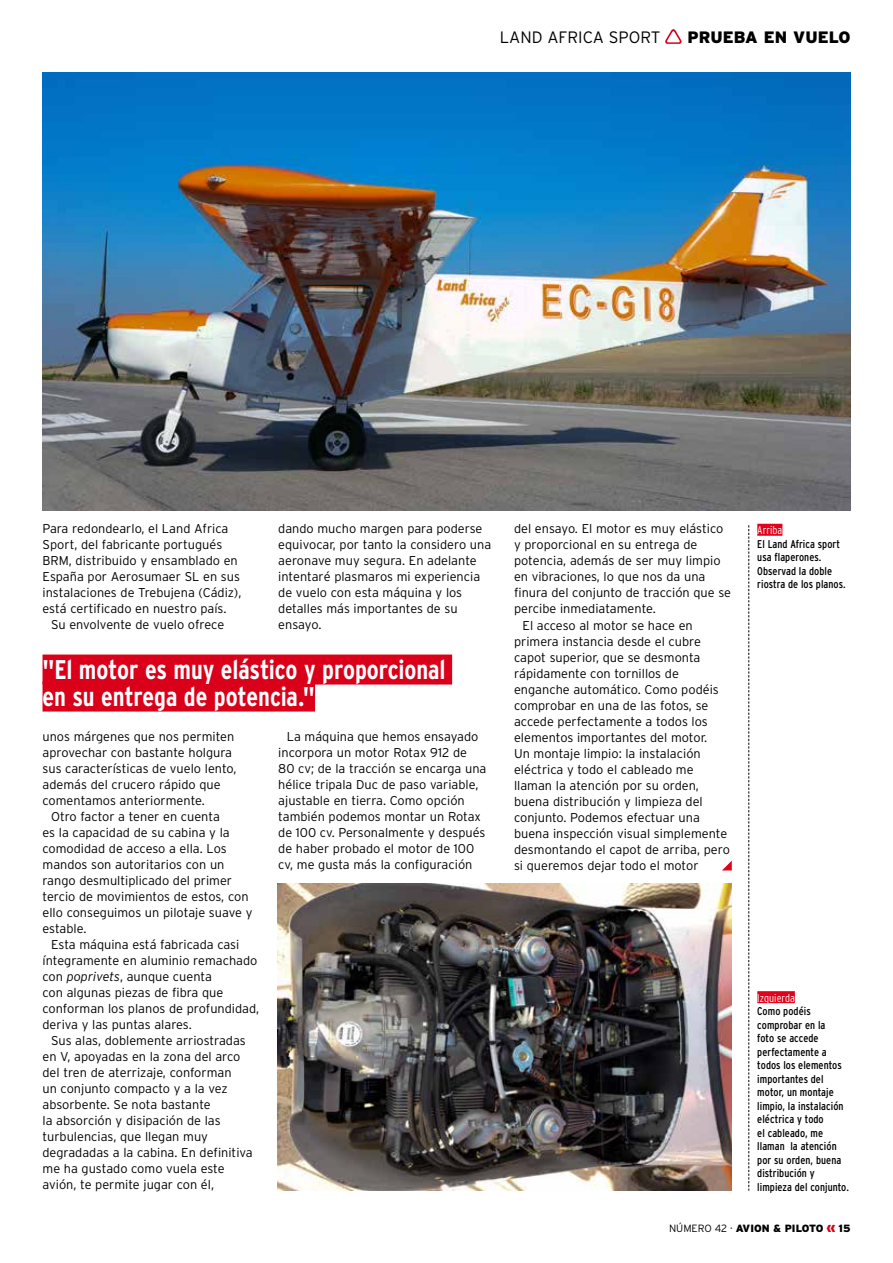
<style>
.page{position:relative;width:893px;height:1263px;background:#fff}
.page>*{position:absolute;margin:0;border:0;box-sizing:border-box;transform-origin:0 0}
.t1{font:700 condensed 27px/27px "Interstate";letter-spacing:-.005em;color:#fff;scale:.95 1}
.t2{font:300 16.5px "Interstate";color:#000}
.t3{font:900 16.5px "Interstate";color:#000}
.t4{font:300 12.75px/16px "Interstate";color:#000}
.t5{font:condensed 11.25px/13.5px "Interstate";letter-spacing:.005em;color:#000}
.t6{font:300 condensed 11.25px "Interstate";letter-spacing:.005em;color:#fff}
.t7{font:900 10.5px "Interstate";color:#000}
.s1{font-style:italic}
.s2{font-weight:300}
.s3{font-size:13.5px;color:#da001a}
</style>
<div class="page">
<div style="left:43px;top:654px;width:409px;height:30px;background:#da001a"></div>
<div style="left:43px;top:681px;width:272px;height:30px;background:#da001a"></div>
<svg style="left:722px;top:860px;width:10px;height:10px"></svg>
<svg style="left:665px;top:29px;width:16px;height:15px"></svg>
<img style="left:278px;top:883px;width:454px;height:308px">
<img style="left:43px;top:72px;width:807px;height:438px">
<svg style="left:748px;top:525px;width:1px;height:666px"></svg>
<div style="left:757px;top:524px;width:25px;height:12px;background:#e2001a"></div>
<div style="left:757px;top:991px;width:38px;height:12px;background:#e2001a"></div>
<p class="t2" style="left:500px;top:28px;width:141px">Lan d Africa Sport</p>
<p class="t3" style="left:687px;top:28px;width:153px">PRUEBA EN VUELO</p>
<p class="t4" style="left:43px;top:521px;width:200px">Para redondearlo, el Land Africa Sport, del fabricante portugués BRM, distribuido y ensamblado en España por Aerosumaer SL en sus instalaciones de Trebujena (Cádiz), está certificado en nuestro país.</p>
<p class="t4" style="left:51px;top:617px;width:175px">Su envolvente de vuelo ofrece</p>
<p class="t4" style="left:278px;top:521px;width:214px">dando mucho margen para poderse equivocar, por tanto la considero una aeronave muy segura. En adelante intentaré plasmaros mi experiencia de vuelo con esta máquina y los detalles más importantes de su ensayo.</p>
<h1 class="t1" style="left:43px;top:655px;width:426px">"El motor es muy elástico y proporcional en su entrega de potencia."</h1>
<p class="t4" style="left:43px;top:729px;width:195px">unos márgenes que nos permiten aprovechar con bastante holgura sus características de vuelo lento, además del crucero rápido que comentamos anteriormente.</p>
<p class="t4" style="left:43px;top:809px;width:211px;text-indent:9px">Otro factor a tener en cuenta<br>es la capacidad de su cabina y la comodidad de acceso a ella. Los mandos son autoritarios con un rango desmultiplicado del primer tercio de movimientos de estos, con ello conseguimos un pilotaje suave y estable.</p>
<p class="t4" style="left:43px;top:937px;width:218px;text-indent:9px">Esta máquina está fabricada casi íntegramente en aluminio remachado con <span class="s1">poprivets</span>, aunque cuenta<br>con algunas piezas de fibra que conforman los planos de profundidad, deriva y las puntas alares.</p>
<p class="t4" style="left:43px;top:1033px;width:212px;text-indent:9px">Sus alas, doblemente arriostradas en V, apoyadas en la zona del arco del tren de aterrizaje, conforman<br>un conjunto compacto y a la vez absorbente. Se nota bastante<br>la absorción y disipación de las turbulencias, que llegan muy degradadas a la cabina. En definitiva me ha gustado como vuela este avión, te permite jugar con él,</p>
<p class="t4" style="left:278px;top:729px;width:210px;text-indent:9px">La máquina que hemos ensayado incorpora un motor Rotax 912 de<br>80 cv; de la tracción se encarga una hélice tripala Duc de paso variable, ajustable en tierra. Como opción también podemos montar un Rotax de 100 cv. Personalmente y después de haber probado el motor de 100 cv, me gusta más la configuración</p>
<p class="t4" style="left:514px;top:521px;width:211px">del ensayo. El motor es muy elástico</p>
<p class="t4" style="left:514px;top:537px;width:185px">y proporcional en su entrega de</p>
<p class="t4" style="left:514px;top:553px;width:208px">potencia, además de ser muy limpio</p>
<p class="t4" style="left:514px;top:569px;width:193px">en vibraciones, lo que nos da una</p>
<p class="t4" style="left:514px;top:585px;width:219px">finura del conjunto de tracción que se</p>
<p class="t4" style="left:514px;top:601px;width:143px">percibe inmediatamente.</p>
<p class="t4" style="left:522px;top:617px;width:172px">El acceso al motor se hace en</p>
<p class="t4" style="left:514px;top:633px;width:188px">primera instancia desde el cubre</p>
<p class="t4" style="left:514px;top:649px;width:188px">capot superior, que se desmonta</p>
<p class="t4" style="left:514px;top:665px;width:166px">rápidamente con tornillos de</p>
<p class="t4" style="left:514px;top:681px;width:206px">enganche automático. Como podéis</p>
<p class="t4" style="left:514px;top:697px;width:196px">comprobar en una de las fotos, se</p>
<p class="t4" style="left:514px;top:713px;width:195px">accede perfectamente a todos los</p>
<p class="t4" style="left:514px;top:729px;width:195px">elementos importantes del motor.</p>
<p class="t4" style="left:514px;top:745px;width:188px">Un montaje limpio: la instalación</p>
<p class="t4" style="left:514px;top:761px;width:181px">eléctrica y todo el cableado me</p>
<p class="t4" style="left:514px;top:777px;width:186px">llaman la atención por su orden,</p>
<p class="t4" style="left:514px;top:793px;width:190px">buena distribución y limpieza del</p>
<p class="t4" style="left:514px;top:809px;width:187px">conjunto. Podemos efectuar una</p>
<p class="t4" style="left:514px;top:825px;width:215px">buena inspección visual simplemente</p>
<p class="t4" style="left:514px;top:841px;width:217px">desmontando el capot de arriba, pero</p>
<p class="t4" style="left:514px;top:857px;width:186px">si queremos dejar todo el motor</p>
<p class="t6" style="left:757px;top:524px;width:27px">Arriba</p>
<p class="t5" style="left:757px;top:537px;width:90px">El Land Africa sport usa flaperones.<br>Observad la doble riostra de los planos.</p>
<p class="t6" style="left:757px;top:991px;width:39px">Izquierda</p>
<p class="t5" style="left:757px;top:1004px;width:93px">Como podéis comprobar en la<br>foto se accede perfectamente a todos los elementos importantes del motor, un montaje limpio, la instalación eléctrica y todo<br>el cableado, me llaman la atención por su orden, buena distribución y limpieza del conjunto.</p>
<p class="t7" style="left:669px;top:1222px;width:183px"><span class="s2">NÚMERO 42 ·</span> AVION &amp; PILOTO <span class="s3">«</span> 15</p>
</div>
